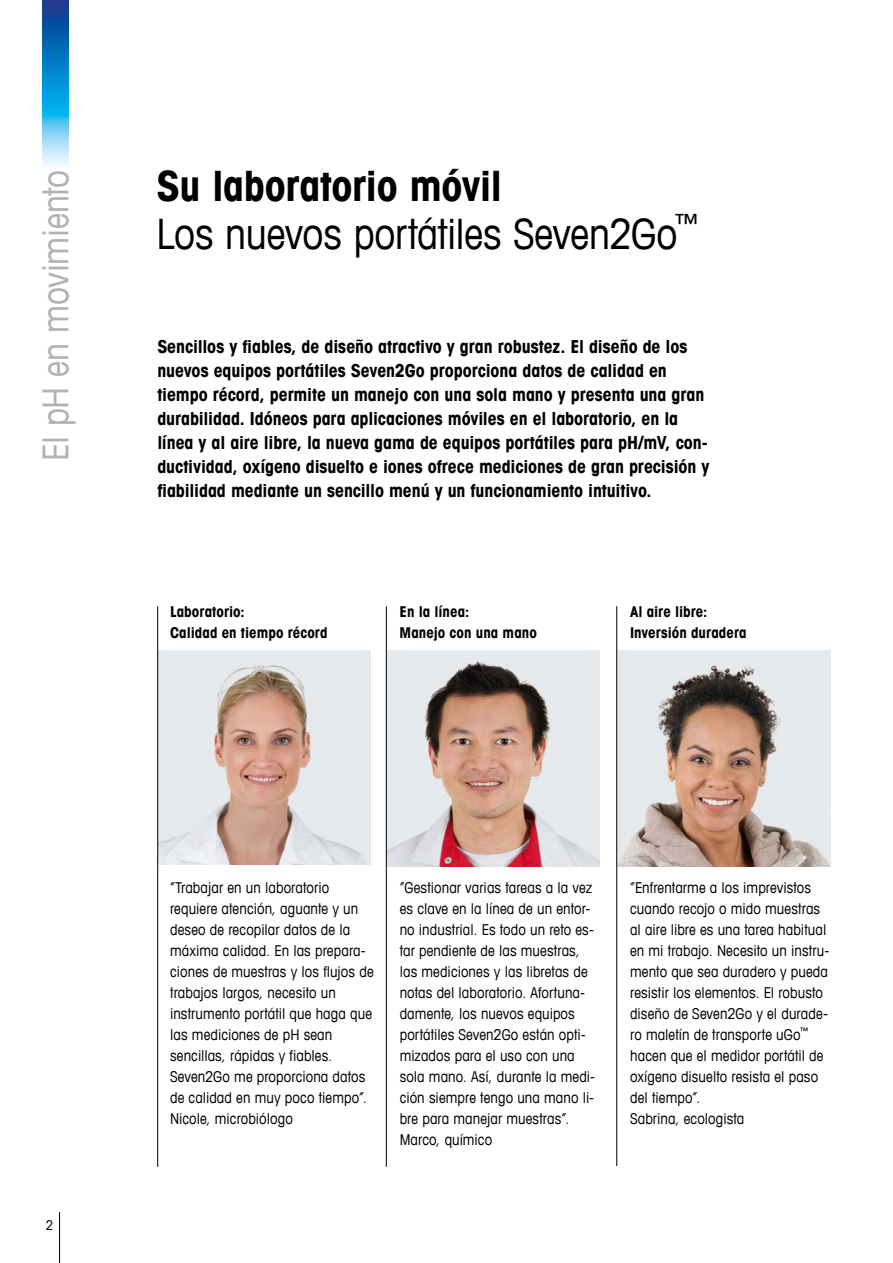
<style>
.page{position:relative;width:893px;height:1263px;background:#fff}
.page>*{position:absolute;margin:0;border:0;box-sizing:border-box;transform-origin:0 0}
.t1{font:condensed 42px/48px "Avant Garde Com";letter-spacing:-.005em;color:#000}
.t2{font:condensed 36px "Avant Garde Com";letter-spacing:-.01em;color:#b1b2b3}
.t3{font:700 condensed 18px/24px "Avant Garde Com";letter-spacing:-.005em;color:#000}
.t4{font:condensed 15px/21px "Avant Garde Com";letter-spacing:.005em;color:#000}
.t5{font:700 condensed 15px/21px "Avant Garde Com";letter-spacing:.005em;color:#000}
.t6{font:condensed 13.5px "Avant Garde Com";color:#000}
.s1{font-weight:700}
</style>
<div class="page">
<hr style="left:59px;top:1212px;width:1px;height:51px;background:#000">
<img style="left:43px;top:0;width:25px;height:166px">
<img style="left:387px;top:650px;width:213px;height:216px">
<img style="left:617px;top:650px;width:213px;height:216px">
<img style="left:158px;top:650px;width:213px;height:214px">
<hr style="left:386px;top:606px;width:1px;height:561px;background:#000">
<hr style="left:616px;top:606px;width:1px;height:560px;background:#000">
<hr style="left:157px;top:606px;width:1px;height:561px;background:#000">
<h2 class="t2" style="left:33px;top:461px;width:292px;rotate:-90deg">El pH en movimiento</h2>
<h1 class="t1" style="left:156px;top:160px;width:544px"><span class="s1">Su laboratorio móvil<br></span>Los nuevos portátiles Seven2Go<sup>™</sup></h1>
<p class="t3" style="left:157px;top:334px;width:554px">Sencillos y fiables, de diseño atractivo y gran robustez. El diseño de los nuevos equipos portátiles Seven2Go proporciona datos de calidad en tiempo récord, permite un manejo con una sola mano y presenta una gran durabilidad. Idóneos para aplicaciones móviles en el laboratorio, en la línea y al aire libre, la nueva gama de equipos portátiles para pH/mV, con&shy;ductividad, oxígeno disuelto e iones ofrece mediciones de gran precisión y fiabilidad mediante un sencillo menú y un funcionamiento intuitivo.</p>
<p class="t5" style="left:170px;top:601px;width:159px">Laboratorio:<br>Calidad en tiempo récord</p>
<p class="t5" style="left:400px;top:601px;width:139px">En la línea:<br>Manejo con una mano</p>
<p class="t5" style="left:630px;top:601px;width:118px">Al aire libre:<br>Inversión duradera</p>
<p class="t6" style="left:46px;top:1217px;width:9px">2</p>
<p class="t4" style="left:170px;top:876px;width:205px">“Trabajar en un laboratorio requiere atención, aguante y un deseo de recopilar datos de la máxima calidad. En las prepara&shy;ciones de muestras y los flujos de trabajos largos, necesito un instrumento portátil que haga que las mediciones de pH sean sencillas, rápidas y fiables.<br>Seven2Go me proporciona datos de calidad en muy poco tiempo“.<br>Nicole, microbiólogo</p>
<p class="t4" style="left:400px;top:876px;width:197px">“Gestionar varias tareas a la vez es clave en la línea de un entor&shy;no industrial. Es todo un reto es&shy;tar pendiente de las muestras, las mediciones y las libretas de notas del laboratorio. Afortuna&shy;damente, los nuevos equipos portátiles Seven2Go están opti&shy;mizados para el uso con una sola mano. Así, durante la medi&shy;ción siempre tengo una mano li&shy;bre para manejar muestras“.<br>Marco, químico</p>
<p class="t4" style="left:630px;top:876px;width:201px">“Enfrentarme a los imprevistos cuando recojo o mido muestras al aire libre es una tarea habitual en mi trabajo. Necesito un instru&shy;mento que sea duradero y pueda resistir los elementos. El robusto diseño de Seven2Go y el durade&shy;ro maletín de transporte uGo<sup>™ </sup>hacen que el medidor portátil de oxígeno disuelto resista el paso del tiempo“.<br>Sabrina, ecologista</p>
</div>
